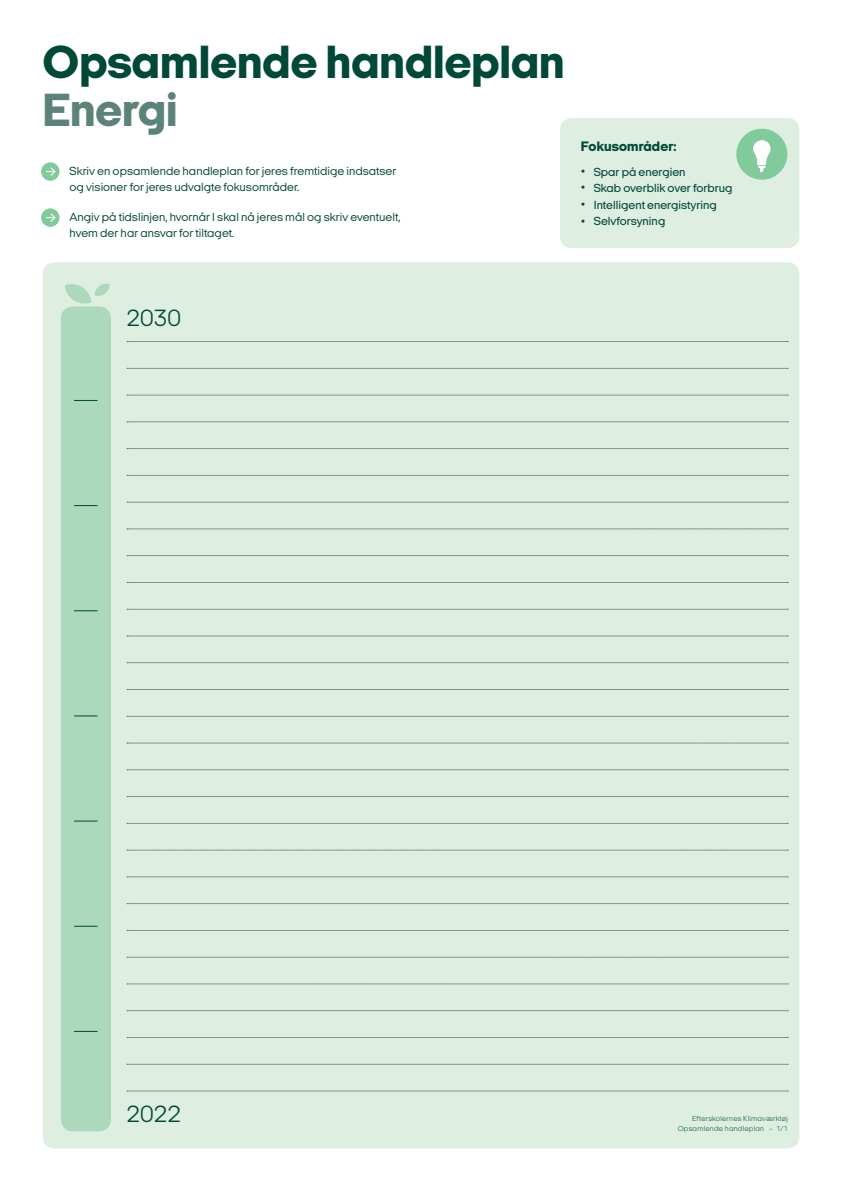
<style>
.page{position:relative;width:842px;height:1191px;background:#fff}
.page>*{position:absolute;margin:0;border:0;box-sizing:border-box;transform-origin:0 0}
.t1{font:800 47.5px "Italian Plate No 2 Expanded";color:#004939}
.t2{font:800 47.5px "Italian Plate No 2 Expanded";color:#5b8379}
.t3{font:300 24px "Italian Plate No 2 Expanded";color:#004939}
.t4{font:800 14px "Italian Plate No 2 Expanded";letter-spacing:.01em;color:#004939}
.t5{font:12px/16px "Italian Plate No 2 Expanded";color:#004939}
.t6{font:500 12px "Italian Plate No 2 Expanded";color:#004939}
.t7{font:11px "Italian Plate No 2 Expanded";color:#004939}
.t8{font:300 7.5px "Italian Plate No 2 Expanded";letter-spacing:.025em;color:#185f51}
</style>
<div class="page">
<div style="left:43px;top:262px;width:756px;height:886px;background:#deefe2;border-radius:12px"></div>
<div style="left:61px;top:306px;width:50px;height:825px;background:#acd9bb;border-radius:12px"></div>
<svg style="left:65px;top:283px;width:45px;height:21px"></svg>
<svg style="left:41px;top:162px;width:19px;height:19px"></svg>
<svg style="left:46px;top:166px;width:10px;height:11px"></svg>
<svg style="left:41px;top:208px;width:19px;height:19px"></svg>
<svg style="left:46px;top:212px;width:10px;height:11px"></svg>
<svg style="left:74px;top:1031px;width:23px;height:1px"></svg>
<svg style="left:74px;top:926px;width:23px;height:1px"></svg>
<svg style="left:74px;top:820px;width:23px;height:1px"></svg>
<svg style="left:74px;top:715px;width:23px;height:1px"></svg>
<svg style="left:74px;top:610px;width:23px;height:1px"></svg>
<svg style="left:74px;top:505px;width:23px;height:1px"></svg>
<svg style="left:74px;top:400px;width:23px;height:1px"></svg>
<svg style="left:127px;top:368px;width:661px;height:1px"></svg>
<svg style="left:127px;top:341px;width:661px;height:1px"></svg>
<svg style="left:127px;top:395px;width:661px;height:1px"></svg>
<svg style="left:127px;top:422px;width:661px;height:1px"></svg>
<svg style="left:127px;top:502px;width:661px;height:1px"></svg>
<svg style="left:127px;top:448px;width:661px;height:1px"></svg>
<svg style="left:127px;top:555px;width:661px;height:1px"></svg>
<svg style="left:127px;top:529px;width:661px;height:1px"></svg>
<svg style="left:127px;top:475px;width:661px;height:1px"></svg>
<svg style="left:127px;top:582px;width:661px;height:1px"></svg>
<svg style="left:127px;top:609px;width:661px;height:1px"></svg>
<svg style="left:127px;top:636px;width:661px;height:1px"></svg>
<svg style="left:127px;top:716px;width:661px;height:1px"></svg>
<svg style="left:127px;top:662px;width:661px;height:1px"></svg>
<svg style="left:127px;top:769px;width:661px;height:1px"></svg>
<svg style="left:127px;top:743px;width:661px;height:1px"></svg>
<svg style="left:127px;top:689px;width:661px;height:1px"></svg>
<svg style="left:127px;top:796px;width:661px;height:1px"></svg>
<svg style="left:127px;top:823px;width:661px;height:1px"></svg>
<svg style="left:127px;top:903px;width:661px;height:1px"></svg>
<svg style="left:127px;top:850px;width:661px;height:1px"></svg>
<svg style="left:127px;top:957px;width:661px;height:1px"></svg>
<svg style="left:127px;top:930px;width:661px;height:1px"></svg>
<svg style="left:127px;top:876px;width:661px;height:1px"></svg>
<svg style="left:127px;top:983px;width:661px;height:1px"></svg>
<svg style="left:127px;top:1064px;width:661px;height:1px"></svg>
<svg style="left:127px;top:1010px;width:661px;height:1px"></svg>
<svg style="left:127px;top:1090px;width:661px;height:1px"></svg>
<svg style="left:127px;top:1037px;width:661px;height:1px"></svg>
<div style="left:560px;top:118px;width:239px;height:130px;background:#deefe2;border-radius:12px"></div>
<div style="left:736px;top:129px;width:51px;height:51px;background:#80ca9c;border-radius:50%"></div>
<svg style="left:753px;top:140px;width:18px;height:31px"></svg>
<p class="t1" style="left:43px;top:37px;width:524px">Opsamlende handleplan</p>
<p class="t2" style="left:43px;top:85px;width:137px">Energi</p>
<p class="t5" style="left:70px;top:163px;width:328px">Skriv en opsamlende handleplan for jeres fremtidige indsatser</p>
<p class="t5" style="left:70px;top:179px;width:231px">og visioner for jeres udvalgte fokusområder.</p>
<p class="t5" style="left:70px;top:209px;width:332px">Angiv på tidslinjen, hvornår I skal nå jeres mål og skriv eventuelt, hvem der har ansvar for tiltaget.</p>
<p class="t4" style="left:581px;top:139px;width:97px">Fokusområder:</p>
<p class="t7" style="left:581px;top:165px;width:5px">•</p>
<p class="t7" style="left:581px;top:182px;width:5px">•</p>
<p class="t7" style="left:581px;top:198px;width:5px">•</p>
<p class="t7" style="left:581px;top:215px;width:5px">•</p>
<p class="t6" style="left:594px;top:165px;width:93px">Spar på energien</p>
<p class="t6" style="left:594px;top:182px;width:140px">Skab overblik over forbrug</p>
<p class="t6" style="left:594px;top:198px;width:124px">Intelligent energistyring</p>
<p class="t6" style="left:594px;top:215px;width:73px">Selvforsyning</p>
<p class="t3" style="left:127px;top:305px;width:56px">2030</p>
<p class="t3" style="left:127px;top:1100px;width:56px">2022</p>
<p class="t8" style="left:692px;top:1114px;width:97px">Efterskolernes Klimaværktøj</p>
<p class="t8" style="left:678px;top:1124px;width:112px">Opsamlende handleplan – 1/1</p>
</div>
